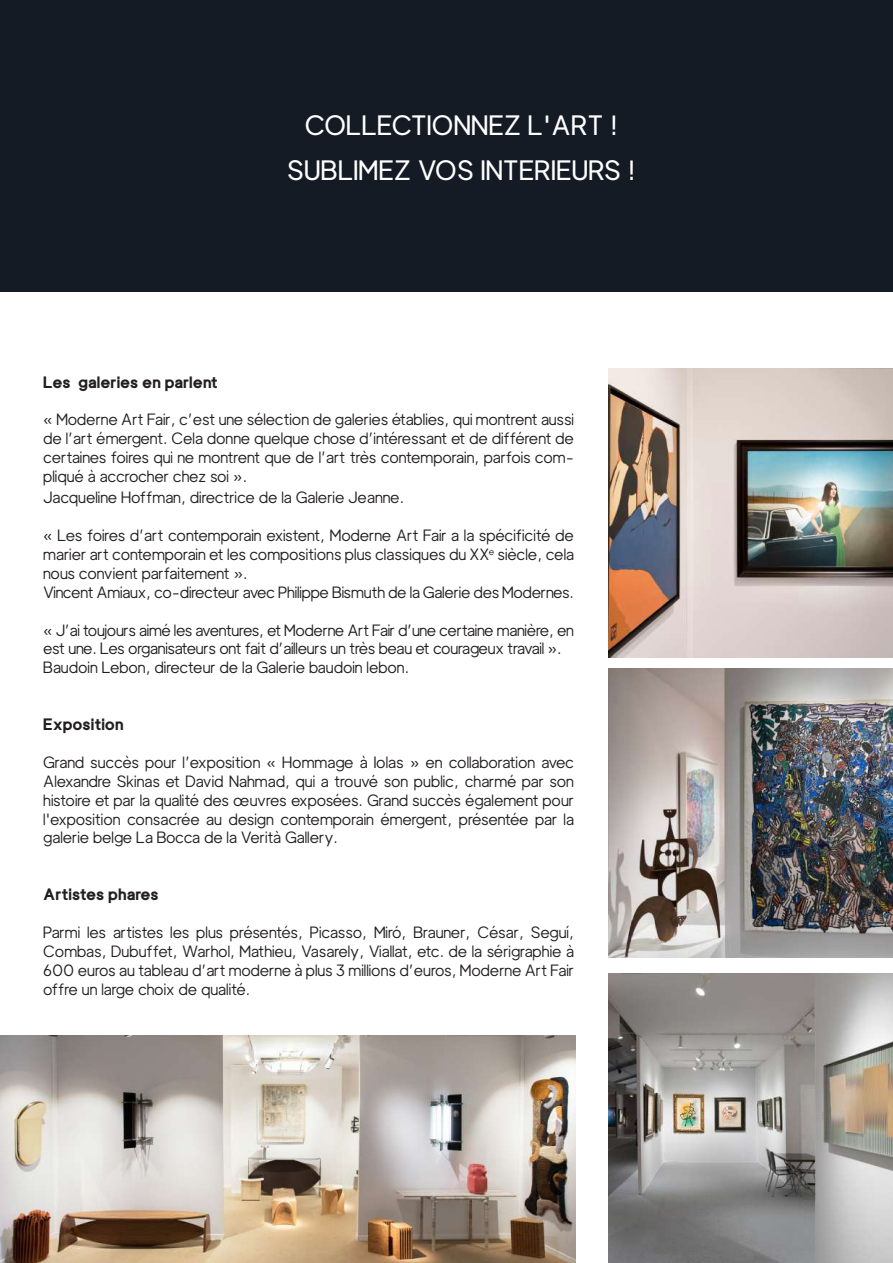
<style>
.page{position:relative;width:893px;height:1263px;background:#fff}
.page>*{position:absolute;margin:0;border:0;box-sizing:border-box;transform-origin:0 0}
.t1{font:27px/45px "Luxora Grotesk";letter-spacing:.01em;color:#fff;text-align:center}
.t2{font:300 15.75px/18.9px "Luxora Grotesk";letter-spacing:-.01em;color:#231f20;text-align:justify}
.t3{font:700 15.75px "Luxora Grotesk";color:#231f20}
</style>
<div class="page">
<div style="left:0;top:0;width:893px;height:291px;background:#141b25"></div>
<img style="left:0;top:1035px;width:575px;height:228px">
<img style="left:608px;top:368px;width:285px;height:289px">
<img style="left:608px;top:668px;width:285px;height:289px">
<img style="left:608px;top:973px;width:285px;height:289px">
<h1 class="t1" style="left:287px;top:102px;width:350px">COLLECTIONNEZ L'ART !<br>SUBLIMEZ VOS INTERIEURS !</h1>
<p class="t3" style="left:43px;top:372px;width:176px">Les galeries en parlent</p>
<p class="t2" style="left:43px;top:410px;width:532px">« Moderne Art Fair, c’est une sélection de galeries établies, qui montrent aussi de l’art émergent. Cela donne quelque chose d’intéressant et de différent de certaines foires qui ne montrent que de l’art très contemporain, parfois com&shy;pliqué à accrocher chez soi ».</p>
<p class="t2" style="left:43px;top:488px;width:362px">Jacqueline Hoffman, directrice de la Galerie Jeanne.</p>
<p class="t2" style="left:43px;top:525px;width:532px;text-align:left">« Les foires d’art contemporain existent, Moderne Art Fair a la spécificité de marier art contemporain et les compositions plus classiques du XX<sup>e</sup> siècle, cela nous convient parfaitement ».<br>Vincent Amiaux, co-directeur avec Philippe Bismuth de la Galerie des Modernes.</p>
<p class="t2" style="left:43px;top:620px;width:532px;text-align:left">« J’ai toujours aimé les aventures, et Moderne Art Fair d’une certaine manière, en est une. Les organisateurs ont fait d’ailleurs un très beau et courageux travail ».<br>Baudoin Lebon, directeur de la Galerie baudoin lebon.</p>
<p class="t3" style="left:43px;top:714px;width:82px">Exposition</p>
<p class="t2" style="left:43px;top:752px;width:532px">Grand succès pour l’exposition « Hommage à Iolas » en collaboration avec Alexandre Skinas et David Nahmad, qui a trouvé son public, charmé par son histoire et par la qualité des œuvres exposées. Grand succès également pour l'exposition consacrée au design contemporain émergent, présentée par la galerie belge La Bocca de la Verità Gallery.</p>
<p class="t3" style="left:43px;top:884px;width:117px">Artistes phares</p>
<p class="t2" style="left:43px;top:922px;width:532px">Parmi les artistes les plus présentés, Picasso, Miró, Brauner, César, Seguí, Combas, Dubuffet, Warhol, Mathieu, Vasarely, Viallat, etc. de la sérigraphie à 600 euros au tableau d’art moderne à plus 3 millions d’euros, Moderne Art Fair offre un large choix de qualité.</p>
</div>
